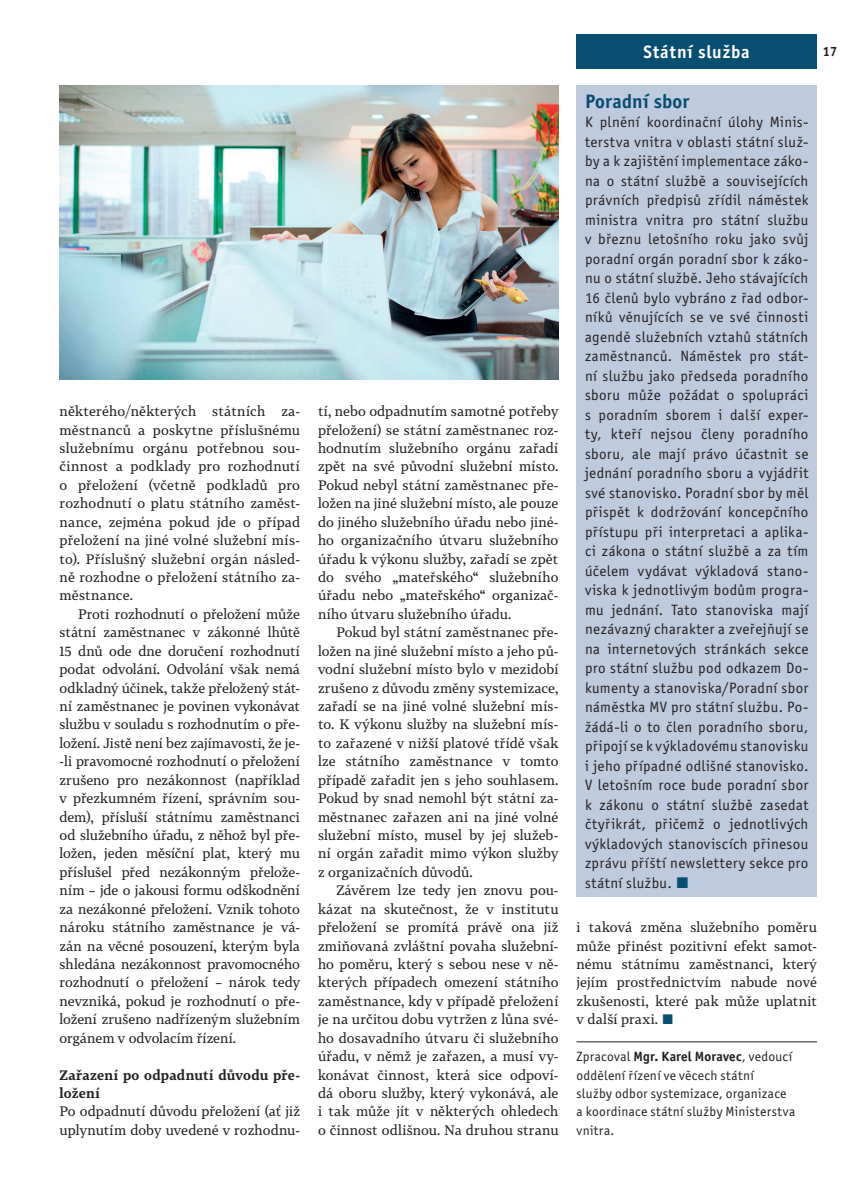
<style>
.page{position:relative;width:868px;height:1191px;background:#fff}
.page>*{position:absolute;margin:0;border:0;box-sizing:border-box;transform-origin:0 0}
.odstavec_základní{font:700 19.5px "Officina Sans Itc TOT";letter-spacing:.01em;color:#084e70}
.odstavec_základní-2{font:700 18px "Officina Sans Itc TOT";letter-spacing:.045em;color:#fff}
.odstavec_základní-3{font:15px/19.5px "Officina Sans Itc TOT";letter-spacing:.035em;color:#231f20;text-align:justify}
.odstavec_základní-4{font:13.5px/18.5px "Tabac G3";letter-spacing:.01em;color:#231f20;text-align:justify}
.t1{font:13.5px/18.5px "Officina Sans Itc TOT";letter-spacing:.025em;color:#231f20}
.odstavec_základní-5{font:700 13.5px/18.5px "Tabac G3";letter-spacing:.02em;color:#231f20}
.t2{font:700 13.5px "Officina Sans Itc TOT";color:#231f20}
.s1{font-family:"Tabac G3";font-weight:500;color:#084e70}
.s2{font-weight:500;color:#084e70}
.s3{font-weight:700}
</style>
<div class="page">
<div style="left:576px;top:34px;width:240px;height:34px;background:#084e70"></div>
<hr style="left:576px;top:1041px;width:240px;height:1px;background:#231f20">
<div style="left:576px;top:85px;width:240px;height:811px;background:#becade"></div>
<img style="left:60px;top:85px;width:498px;height:295px">
<p class="odstavec_základní-4" style="left:60px;top:402px;width:242px">některého/některých státních za&shy;městnanců a poskytne příslušnému služebnímu orgánu potřebnou sou&shy;činnost a podklady pro rozhodnutí o přeložení (včetně podkladů pro rozhodnutí o platu státního zaměst&shy;nance, zejména pokud jde o případ přeložení na jiné volné služební mís&shy;to). Příslušný služební orgán násled&shy;ně rozhodne o přeložení státního za&shy;městnance.</p>
<p class="odstavec_základní-4" style="left:60px;top:604px;width:242px;text-indent:18px">Proti rozhodnutí o přeložení může státní zaměstnanec v zákonné lhůtě 15 dnů ode dne doručení rozhodnutí podat odvolání. Odvolání však nemá odkladný účinek, takže přeložený stát&shy;ní zaměstnanec je povinen vykonávat službu v souladu s rozhodnutím o pře&shy;ložení. Jistě není bez zajímavosti, že je--li pravomocné rozhodnutí o přeložení zrušeno pro nezákonnost (například v přezkumném řízení, správním sou&shy;dem), přísluší státnímu zaměstnanci od služebního úřadu, z něhož byl pře&shy;ložen, jeden měsíční plat, který mu příslušel před nezákonným přelože&shy;ním – jde o jakousi formu odškodnění za nezákonné přeložení. Vznik tohoto nároku státního zaměstnance je vá&shy;zán na věcné posouzení, kterým byla shledána nezákonnost pravomocného rozhodnutí o přeložení – nárok tedy nevzniká, pokud je rozhodnutí o pře&shy;ložení zrušeno nadřízeným služebním orgánem v odvolacím řízení.</p>
<p class="odstavec_základní-5" style="left:60px;top:1065px;width:242px">Zařazení po odpadnutí důvodu pře&shy;ložení</p>
<p class="odstavec_základní-4" style="left:60px;top:1102px;width:242px">Po odpadnutí důvodu přeložení (ať již uplynutím doby uvedené v rozhodnu-</p>
<p class="odstavec_základní-4" style="left:318px;top:402px;width:242px">tí, nebo odpadnutím samotné potřeby přeložení) se státní zaměstnanec roz&shy;hodnutím služebního orgánu zařadí zpět na své původní služební místo.<br>Pokud nebyl státní zaměstnanec pře&shy;ložen na jiné služební místo, ale pouze do jiného služebního úřadu nebo jiné&shy;ho organizačního útvaru služebního úřadu k výkonu služby, zařadí se zpět do svého „mateřského“ služebního úřadu nebo „mateřského“ organizač&shy;ního útvaru služebního úřadu.</p>
<p class="odstavec_základní-4" style="left:318px;top:623px;width:242px;text-indent:18px">Pokud byl státní zaměstnanec pře&shy;ložen na jiné služební místo a jeho pů&shy;vodní služební místo bylo v mezidobí zrušeno z důvodu změny systemizace, zařadí se na jiné volné služební mís&shy;to. K výkonu služby na služební mís&shy;to zařazené v nižší platové třídě však lze státního zaměstnance v tomto případě zařadit jen s jeho souhlasem.<br>Pokud by snad nemohl být státní za&shy;městnanec zařazen ani na jiné volné služební místo, musel by jej služeb&shy;ní orgán zařadit mimo výkon služby z organizačních důvodů.</p>
<p class="odstavec_základní-4" style="left:318px;top:881px;width:242px;text-indent:18px">Závěrem lze tedy jen znovu pou&shy;kázat na skutečnost, že v institutu přeložení se promítá právě ona již zmiňovaná zvláštní povaha služební&shy;ho poměru, který s sebou nese v ně&shy;kterých případech omezení státního zaměstnance, kdy v případě přeložení je na určitou dobu vytržen z lůna své&shy;ho dosavadního útvaru či služebního úřadu, v němž je zařazen, a musí vy&shy;konávat činnost, která sice odpoví&shy;dá oboru služby, který vykonává, ale i tak může jít v některých ohledech o činnost odlišnou. Na druhou stranu</p>
<p class="odstavec_základní-2" style="left:643px;top:40px;width:108px">Státní služba</p>
<p class="t2" style="left:822px;top:43px;width:16px">17</p>
<p class="odstavec_základní" style="left:585px;top:89px;width:106px">Poradní sbor</p>
<p class="odstavec_základní-3" style="left:585px;top:112px;width:225px">K plnění koordinační úlohy Minis&shy;terstva vnitra v oblasti státní služ&shy;by a k zajištění implementace záko&shy;na o státní službě a souvisejících právních předpisů zřídil náměstek ministra vnitra pro státní službu v březnu letošního roku jako svůj poradní orgán poradní sbor k záko&shy;nu o státní službě. Jeho stávajících 16 členů bylo vybráno z řad odbor&shy;níků věnujících se ve své činnosti agendě služebních vztahů státních zaměstnanců. Náměstek pro stát&shy;ní službu jako předseda poradního sboru může požádat o spolupráci s poradním sborem i další exper&shy;ty, kteří nejsou členy poradního sboru, ale mají právo účastnit se jednání poradního sboru a vyjádřit své stanovisko. Poradní sbor by měl přispět k dodržování koncepčního přístupu při interpretaci a aplika&shy;ci zákona o státní službě a za tím účelem vydávat výkladová stano&shy;viska k jednotlivým bodům progra&shy;mu jednání. Tato stanoviska mají nezávazný charakter a zveřejňují se na internetových stránkách sekce pro státní službu pod odkazem Do&shy;kumenty a stanoviska/Poradní sbor náměstka MV pro státní službu. Po&shy;žádá-li o to člen poradního sboru, připojí se k výkladovému stanovisku i jeho případné odlišné stanovisko.<br>V letošním roce bude poradní sbor k zákonu o státní službě zasedat čtyřikrát, přičemž o jednotlivých výkladových stanoviscích přinesou zprávu příští newslettery sekce pro státní službu. <span class="s1">■</span></p>
<p class="odstavec_základní-4" style="left:576px;top:917px;width:242px">i taková změna služebního poměru může přinést pozitivní efekt samot&shy;nému státnímu zaměstnanci, který jejím prostřednictvím nabude nové zkušenosti, které pak může uplatnit v další praxi. <span class="s2">■</span></p>
<p class="t1" style="left:576px;top:1047px;width:220px">Zpracoval <span class="s3">Mgr. Karel Moravec</span>, vedoucí oddělení řízení ve věcech státní<br>služby odbor systemizace, organizace a koordinace státní služby Ministerstva vnitra.</p>
</div>
